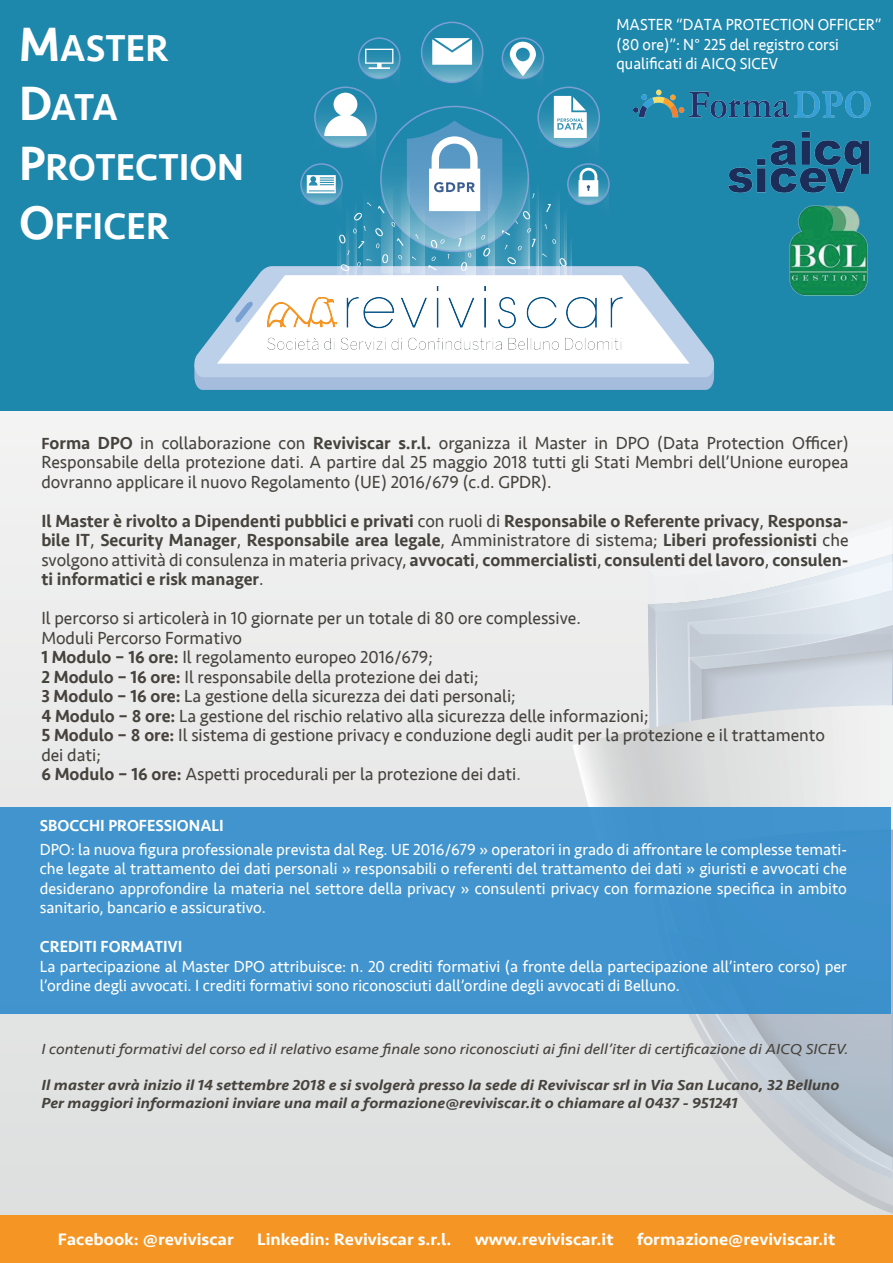
<style>
.page{position:relative;width:893px;height:1263px;background:#fff}
.page>*{position:absolute;margin:0;border:0;box-sizing:border-box;transform-origin:0 0}
.t1{font:500 38.55px/59.4px "Seravek";color:#fff}
.t2{font:18px/19.5px "Seravek";color:#46433d;text-align:justify}
.t3{font:500 18px/19.5px "Seravek";color:#46433d;text-align:justify}
.t4{font:500 17.1px "Seravek";color:#fff;scale:1.05 1}
.t5{font:16.5px/19.5px "Seravek";color:#fff;text-align:justify}
.t6{font:16.5px/19.8px "Seravek";color:#fff;scale:.94 1}
.t7{font:500 16.5px "Seravek";color:#fff}
.t8{font:italic 500 15px/18px "Seravek";color:#46433d;scale:1.11 1}
.t9{font:italic 15px "Seravek";color:#46433d;scale:1.11 1}
.s1{font-size:49.5px}
.s2{font-weight:500;font-size:16.5px}
.s3{font-weight:500}
.s4{font-weight:400}
.s5{color:#636366}
</style>
<div class="page">
<div style="left:0;top:65px;width:893px;height:1198px;background:linear-gradient(to right,#e6e7e7,#f0f0f0)"></div>
<svg style="left:604px;top:519px;width:289px;height:686px;background:#d6dbdf"></svg>
<svg style="left:572px;top:705px;width:321px;height:160px;background:#e1e2e2"></svg>
<div style="left:0;top:0;width:893px;height:410px;background:#1e87ac"></div>
<svg style="left:194px;top:377px;width:520px;height:13px;background:#a4bbdb"></svg>
<svg style="left:194px;top:327px;width:520px;height:50px;background:#aac7e2"></svg>
<svg style="left:217px;top:22px;width:473px;height:346px"></svg>
<img style="left:268px;top:285px;width:354px;height:64px">
<img style="left:633px;top:73px;width:238px;height:61px">
<img style="left:729px;top:132px;width:141px;height:61px">
<img style="left:789px;top:205px;width:79px;height:91px">
<div style="left:0;top:807px;width:891px;height:207px;background:#4194cd"></div>
<div style="left:0;top:1215px;width:893px;height:48px;background:#f59523"></div>
<h1 class="t1" style="left:19px;top:19px;width:226px"><span class="s1">M</span>ASTER<br><span class="s1">D</span>ATA<br><span class="s1">P</span>ROTECTION<br><span class="s1">O</span>FFICER</h1>
<p class="t6" style="left:616px;top:14px;width:284px">MASTER “DATA PROTECTION OFFICER” (80 ore)”: N° 225 del registro corsi qualificati di AICQ SICEV</p>
<p class="t2" style="left:41px;top:433px;width:809px"><span class="s2">F</span><span class="s3">orma DPO</span> in collaborazione con <span class="s3">Reviviscar s.r.l.</span> organizza il Master in DPO (Data Protection Officer)<br>Responsabile della protezione dati. A partire dal 25 maggio 2018 tutti gli Stati Membri dell’Unione europea dovranno applicare il nuovo Regolamento (UE) 2016/679 (c.d. GPDR).</p>
<p class="t3" style="left:41px;top:511px;width:809px">Il Master è rivolto a Dipendenti pubblici e privati <span class="s4">con ruoli di</span> Responsabile o Referente privacy<span class="s4">,</span> Responsa&shy;bile IT<span class="s4">,</span> Security Manager<span class="s4">,</span> Responsabile area legale<span class="s4">, Amministratore di sistema;</span> Liberi professionisti <span class="s4">che svolgono attività di consulenza in materia privacy,</span> avvocati<span class="s4">,</span> commercialisti<span class="s4">,</span> consulenti del lavoro<span class="s4">,</span> consulen&shy;ti informatici e risk manager<span class="s4">.</span></p>
<p class="t2" style="left:41px;top:608px;width:785px;text-align:left">Il percorso si articolerà in 10 giornate per un totale di 80 ore complessive.<br>Moduli Percorso Formativo<br><span class="s3">1 Modulo – 16 ore:</span> Il regolamento europeo 2016/679;<br><span class="s3">2 Modulo – 16 ore:</span> Il responsabile della protezione dei dati;<br><span class="s3">3 Modulo – 16 ore:</span> La gestione della sicurezza dei dati personali;<br><span class="s3">4 Modulo – 8 ore:</span> La gestione del rischio relativo alla sicurezza delle informazioni;<br><span class="s3">5 Modulo – 8 ore:</span> Il sistema di gestione privacy e conduzione degli audit per la protezione e il trattamento dei dati;<br><span class="s3">6 Modulo – 16 ore:</span> Aspetti procedurali per la protezione dei dati<span class="s5">.</span></p>
<p class="t7" style="left:40px;top:815px;width:186px">SBOCCHI PROFESSIONALI</p>
<p class="t5" style="left:40px;top:839px;width:809px">DPO: la nuova figura professionale prevista dal Reg. UE 2016/679 » operatori in grado di affrontare le complesse temati&shy;che legate al trattamento dei dati personali » responsabili o referenti del trattamento dei dati » giuristi e avvocati che desiderano approfondire la materia nel settore della privacy » consulenti privacy con formazione specifica in ambito sanitario, bancario e assicurativo.</p>
<p class="t7" style="left:40px;top:937px;width:144px">CREDITI FORMATIVI</p>
<p class="t5" style="left:40px;top:957px;width:809px">La partecipazione al Master DPO attribuisce: n. 20 crediti formativi (a fronte della partecipazione all’intero corso) per l’ordine degli avvocati. I crediti formativi sono riconosciuti dall’ordine degli avvocati di Belluno.</p>
<p class="t9" style="left:41px;top:1037px;width:729px">I contenuti formativi del corso ed il relativo esame finale sono riconosciuti ai fini dell’iter di certificazione di AICQ SICEV.</p>
<p class="t8" style="left:41px;top:1076px;width:721px">Il master avrà inizio il 14 settembre 2018 e si svolgerà presso la sede di Reviviscar srl in Via San Lucano, 32 Belluno<br>Per maggiori informazioni inviare una mail a formazione@reviviscar.it o chiamare al 0437 - 951241</p>
<p class="t4" style="left:58px;top:1228px;width:169px">Facebook: @reviviscar</p>
<p class="t4" style="left:257px;top:1228px;width:187px">Linkedin: Reviviscar s.r.l.</p>
<p class="t4" style="left:475px;top:1228px;width:134px">www.reviviscar.it</p>
<p class="t4" style="left:637px;top:1228px;width:190px">formazione@reviviscar.it</p>
</div>
